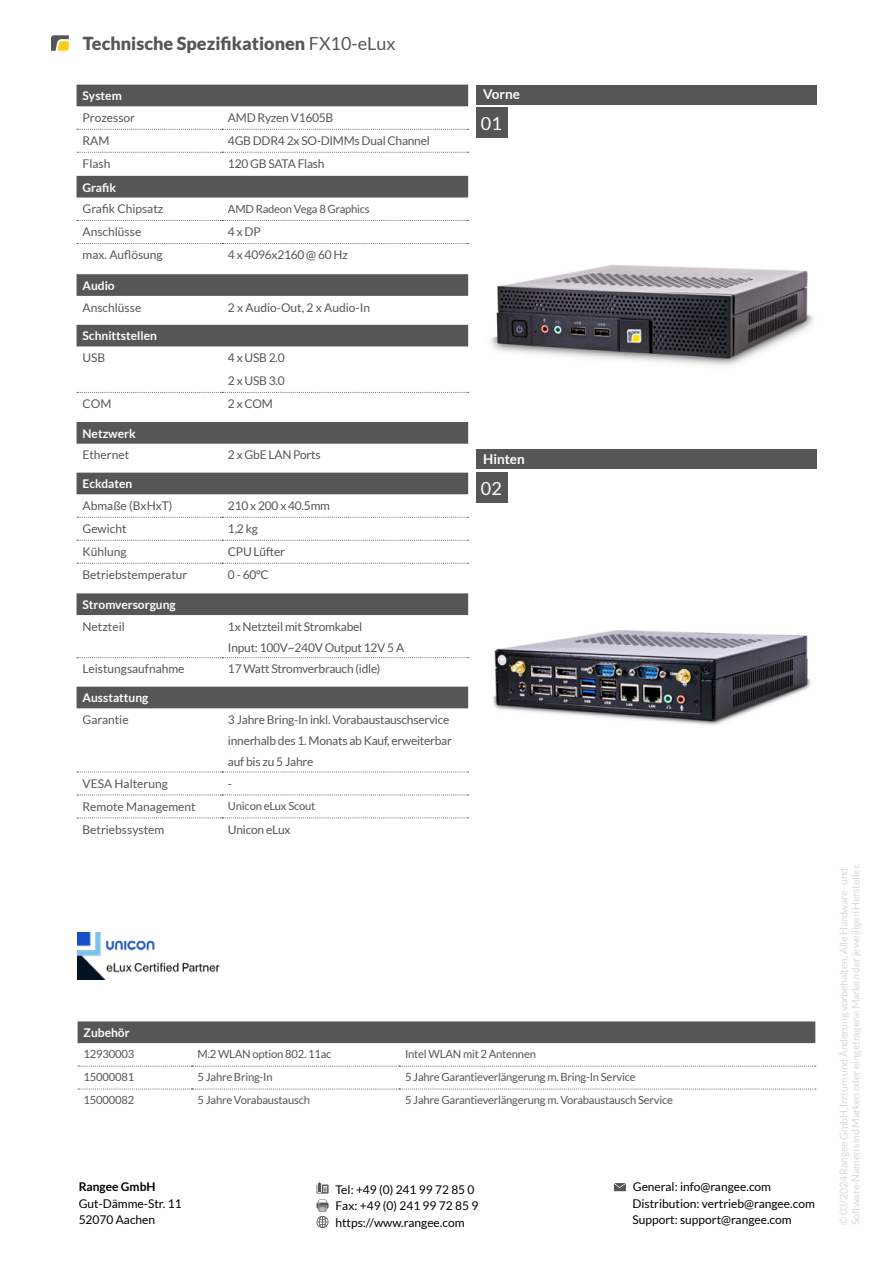
<style>
.page{position:relative;width:893px;height:1263px;background:#fff}
.page>*{position:absolute;margin:0;border:0;box-sizing:border-box;transform-origin:0 0}
.t1{font:900 18px "Lato";color:#565656}
.t2{font:18px "Lato";color:#fff}
.t3{font:700 13.5px "Lato";color:#fff}
.t4{font:12px/21px "Lato";letter-spacing:-.02em;color:#565656}
.t5{font:12px "Lato";color:#565656}
.t6{font:12px/16.5px "Lato";color:#000}
.t7{font:700 12px "Lato";color:#fff}
.t8{font:700 12px "Lato";color:#000}
.t9{font:11.25px "Lato";letter-spacing:-.02em;color:#565656}
.t10{font:10.5px/12px "Lato";letter-spacing:-.02em;color:#dadada}
.s1{font-weight:400}
</style>
<div class="page">
<svg style="left:51px;top:35px;width:18px;height:16px"></svg>
<svg style="left:614px;top:1183px;width:12px;height:8px"></svg>
<svg style="left:317px;top:1181px;width:12px;height:12px"></svg>
<svg style="left:316px;top:1199px;width:13px;height:29px"></svg>
<div style="left:77px;top:85px;width:391px;height:21px;background:#565656"></div>
<svg style="left:77px;top:129px;width:392px;height:1px"></svg>
<svg style="left:77px;top:152px;width:392px;height:1px"></svg>
<svg style="left:77px;top:274px;width:391px;height:22px;background:#585858"></svg>
<div style="left:77px;top:325px;width:391px;height:21px;background:#565656"></div>
<svg style="left:77px;top:392px;width:392px;height:1px"></svg>
<div style="left:77px;top:422px;width:391px;height:22px;background:#565656"></div>
<div style="left:77px;top:593px;width:391px;height:22px;background:#565656"></div>
<svg style="left:77px;top:657px;width:392px;height:1px"></svg>
<div style="left:77px;top:687px;width:391px;height:21px;background:#565656"></div>
<svg style="left:77px;top:771px;width:392px;height:1px"></svg>
<svg style="left:77px;top:794px;width:392px;height:1px"></svg>
<svg style="left:77px;top:817px;width:392px;height:1px"></svg>
<div style="left:77px;top:176px;width:391px;height:21px;background:#565656"></div>
<svg style="left:77px;top:220px;width:392px;height:1px"></svg>
<svg style="left:77px;top:243px;width:392px;height:1px"></svg>
<div style="left:476px;top:85px;width:340px;height:20px;background:#565656"></div>
<div style="left:476px;top:450px;width:340px;height:19px;background:#565656"></div>
<div style="left:476px;top:108px;width:32px;height:30px;background:#565656"></div>
<div style="left:476px;top:472px;width:32px;height:31px;background:#565656"></div>
<div style="left:78px;top:1021px;width:737px;height:22px;background:#565656"></div>
<svg style="left:78px;top:1065px;width:738px;height:1px"></svg>
<svg style="left:78px;top:1088px;width:738px;height:1px"></svg>
<div style="left:77px;top:473px;width:391px;height:21px;background:#565656"></div>
<svg style="left:77px;top:517px;width:392px;height:1px"></svg>
<svg style="left:77px;top:540px;width:392px;height:1px"></svg>
<svg style="left:77px;top:563px;width:392px;height:1px"></svg>
<img style="left:490px;top:264px;width:324px;height:102px">
<img style="left:493px;top:630px;width:318px;height:95px">
<img style="left:78px;top:932px;width:142px;height:47px">
<h1 class="t1" style="left:83px;top:33px;width:314px">Technische Spezifikationen <span class="s1">FX10-eLux</span></h1>
<p class="t7" style="left:83px;top:89px;width:41px">System</p>
<p class="t5" style="left:83px;top:111px;width:54px">Prozessor</p>
<p class="t4" style="left:228px;top:107px;width:107px">AMD Ryzen V1605B</p>
<p class="t4" style="left:83px;top:130px;width:28px">RAM</p>
<p class="t4" style="left:228px;top:130px;width:203px">4GB DDR4 2x SO-DIMMs Dual Channel</p>
<p class="t4" style="left:83px;top:153px;width:29px">Flash</p>
<p class="t4" style="left:228px;top:153px;width:98px">120 GB SATA Flash</p>
<p class="t7" style="left:83px;top:180px;width:35px">Grafik</p>
<p class="t5" style="left:83px;top:202px;width:82px">Grafik Chipsatz</p>
<p class="t9" style="left:228px;top:202px;width:143px">AMD Radeon Vega 8 Graphics</p>
<p class="t5" style="left:83px;top:225px;width:60px">Anschlüsse</p>
<p class="t4" style="left:228px;top:221px;width:34px">4 x DP</p>
<p class="t5" style="left:83px;top:248px;width:82px">max. Auflösung</p>
<p class="t4" style="left:228px;top:244px;width:121px">4 x 4096x2160 @ 60 Hz</p>
<p class="t7" style="left:83px;top:279px;width:34px">Audio</p>
<p class="t5" style="left:83px;top:300px;width:60px">Anschlüsse</p>
<p class="t5" style="left:228px;top:300px;width:144px">2 x Audio-Out, 2 x Audio-In</p>
<p class="t7" style="left:83px;top:329px;width:76px">Schnittstellen</p>
<p class="t4" style="left:83px;top:347px;width:24px">USB</p>
<p class="t4" style="left:228px;top:346px;width:58px;line-height:23px">4 x USB 2.0<br>2 x USB 3.0</p>
<p class="t4" style="left:83px;top:393px;width:30px">COM</p>
<p class="t4" style="left:228px;top:393px;width:47px">2 x COM</p>
<p class="t7" style="left:83px;top:426px;width:55px">Netzwerk</p>
<p class="t5" style="left:83px;top:448px;width:48px">Ethernet</p>
<p class="t4" style="left:228px;top:444px;width:94px">2 x GbE LAN Ports</p>
<p class="t7" style="left:83px;top:477px;width:51px">Eckdaten</p>
<p class="t5" style="left:83px;top:499px;width:91px">Abmaße (BxHxT)</p>
<p class="t4" style="left:228px;top:495px;width:104px">210 x 200 x 40.5mm</p>
<p class="t5" style="left:83px;top:522px;width:46px">Gewicht</p>
<p class="t4" style="left:228px;top:518px;width:31px">1,2 kg</p>
<p class="t5" style="left:83px;top:545px;width:46px">Kühlung</p>
<p class="t4" style="left:228px;top:541px;width:58px">CPU Lüfter</p>
<p class="t5" style="left:83px;top:568px;width:106px">Betriebstemperatur</p>
<p class="t4" style="left:228px;top:564px;width:42px">0 - 60°C</p>
<p class="t7" style="left:83px;top:598px;width:95px">Stromversorgung</p>
<p class="t5" style="left:83px;top:620px;width:44px">Netzteil</p>
<p class="t4" style="left:228px;top:616px;width:178px">1x Netzteil mit Stromkabel<br>Input: 100V~240V Output 12V 5 A</p>
<p class="t5" style="left:83px;top:662px;width:104px">Leistungsaufnahme</p>
<p class="t4" style="left:228px;top:658px;width:154px">17 Watt Stromverbrauch (idle)</p>
<p class="t7" style="left:83px;top:691px;width:67px">Ausstattung</p>
<p class="t5" style="left:83px;top:713px;width:48px">Garantie</p>
<p class="t4" style="left:228px;top:709px;width:225px">3 Jahre Bring-In inkl. Vorabaustauschservice innerhalb des 1. Monats ab Kauf, erweiterbar auf bis zu 5 Jahre</p>
<p class="t5" style="left:83px;top:777px;width:87px">VESA Halterung</p>
<p class="t4" style="left:228px;top:773px;width:6px">-</p>
<p class="t5" style="left:83px;top:799px;width:115px">Remote Management</p>
<p class="t9" style="left:228px;top:800px;width:89px">Unicon eLux Scout</p>
<p class="t5" style="left:83px;top:822px;width:83px">Betriebssystem</p>
<p class="t4" style="left:228px;top:819px;width:64px">Unicon eLux</p>
<p class="t3" style="left:483px;top:87px;width:38px">Vorne</p>
<h1 class="t2" style="left:481px;top:114px;width:22px">01</h1>
<p class="t3" style="left:483px;top:451px;width:43px">Hinten</p>
<h1 class="t2" style="left:481px;top:478px;width:22px">02</h1>
<p class="t7" style="left:84px;top:1026px;width:47px">Zubehör</p>
<p class="t9" style="left:84px;top:1048px;width:52px">12930003</p>
<p class="t9" style="left:198px;top:1048px;width:135px">M.2 WLAN option 802. 11ac</p>
<p class="t9" style="left:405px;top:1048px;width:132px">Intel WLAN mit 2 Antennen</p>
<p class="t9" style="left:84px;top:1071px;width:52px">15000081</p>
<p class="t9" style="left:198px;top:1071px;width:77px">5 Jahre Bring-In</p>
<p class="t9" style="left:405px;top:1071px;width:232px">5 Jahre Garantieverlängerung m. Bring-In Service</p>
<p class="t9" style="left:84px;top:1094px;width:52px">15000082</p>
<p class="t9" style="left:198px;top:1094px;width:114px">5 Jahre Vorabaustausch</p>
<p class="t9" style="left:405px;top:1094px;width:269px">5 Jahre Garantieverlängerung m. Vorabaustausch Service</p>
<p class="t8" style="left:79px;top:1180px;width:78px">Rangee GmbH</p>
<p class="t6" style="left:79px;top:1195px;width:105px">Gut-Dämme-Str. 11<br>52070 Aachen</p>
<p class="t6" style="left:335px;top:1181px;width:144px">Tel: +49 (0) 241 99 72 85 0<br>Fax: +49 (0) 241 99 72 85 9 https://www.rangee.com</p>
<p class="t6" style="left:632px;top:1178px;width:184px">General: info@rangee.com<br>Distribution: vertrieb@rangee.com<br>Support: support@rangee.com</p>
<p class="t10" style="left:837px;top:1225px;width:363px;rotate:-90deg">© 03/2024 Rangee GmbH, Irrtum und Änderung vorbehalten, Alle Hardware- und<br>Software-Namen sind Marken oder eingetragene Marken der jeweiligen Hersteller.</p>
</div>
